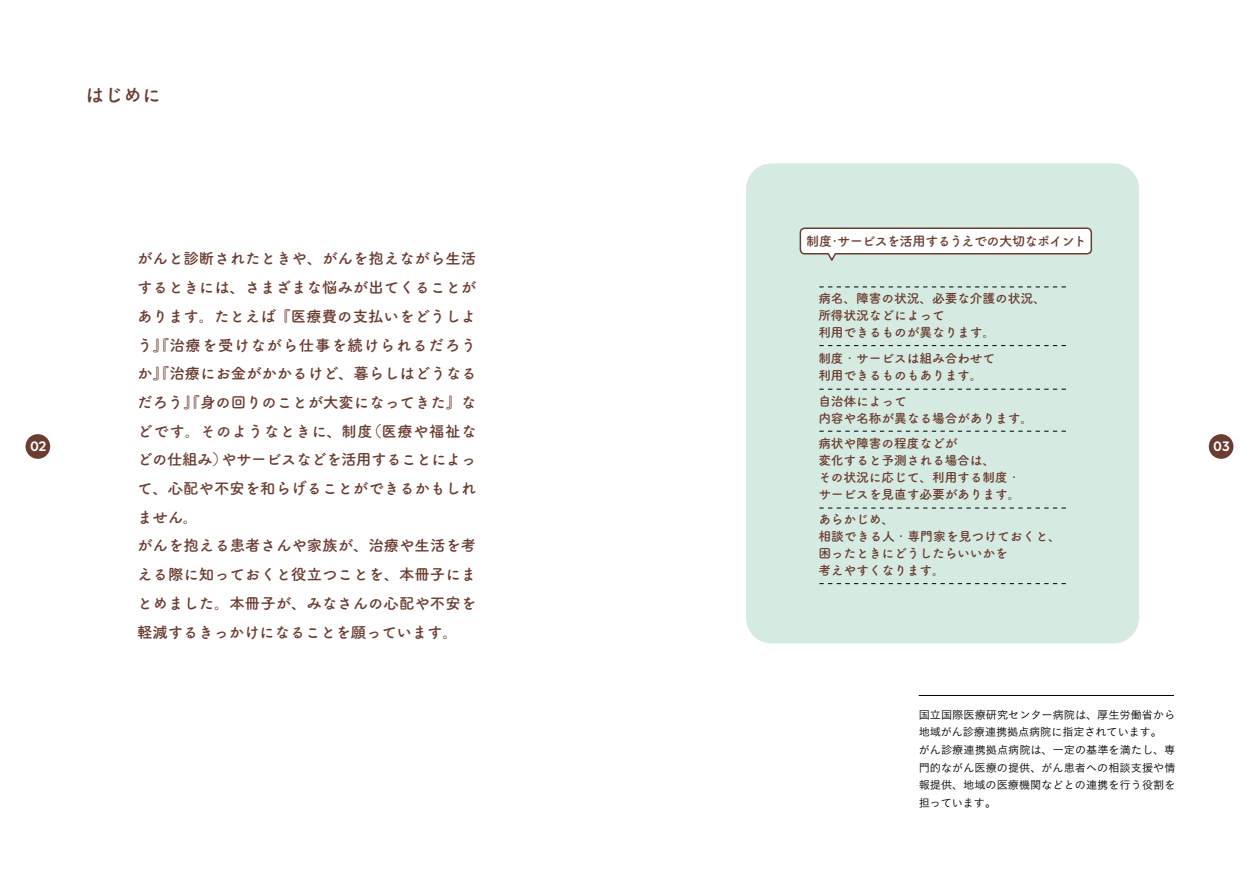
<style>
.page{position:relative;width:1259px;height:893px;background:#fff}
.page>*{position:absolute;margin:0;border:0;box-sizing:border-box;transform-origin:0 0}
.t1{font:19.2px "Tsuku A Rd Gothic Std B";color:#6b3c30}
.t2{font:15.45px/28.7px "Tsuku A Rd Gothic Std B";color:#6b3c30}
.t3{font:600 14.85px "Volte Rounded";color:#fff}
.t4{font:13.35px "Tsuku A Rd Gothic Std B";letter-spacing:-.06em;color:#6b3c30}
.t5{font:12.75px/17px "Tsuku A Rd Gothic Std B";letter-spacing:-.01em;color:#6b3c30}
.t6{font:11.1px/17.5px "Koburina Go Std N W3";color:#000}
.s1{font-family:"Tsuku A Rd Gothic Std L"}
</style>
<div class="page">
<div style="left:26px;top:434px;width:24px;height:25px;background:#6b3c30;border-radius:50%"></div>
<div style="left:746px;top:163px;width:393px;height:480px;background:#d5ebe1;border-radius:26px"></div>
<hr style="left:918px;top:695px;width:256px;height:1px;background:#000">
<div style="left:1208px;top:434px;width:25px;height:25px;background:#6b3c30;border-radius:50%"></div>
<svg style="left:799px;top:227px;width:293px;height:34px"></svg>
<svg style="left:819px;top:287px;width:247px;height:1px"></svg>
<svg style="left:819px;top:345px;width:247px;height:1px"></svg>
<svg style="left:819px;top:389px;width:247px;height:1px"></svg>
<svg style="left:819px;top:431px;width:247px;height:1px"></svg>
<svg style="left:819px;top:508px;width:247px;height:1px"></svg>
<svg style="left:819px;top:583px;width:247px;height:1px"></svg>
<p class="t1" style="left:85px;top:80px;width:77px">はじめに</p>
<p class="t3" style="left:30px;top:438px;width:18px">02</p>
<p class="t2" style="left:137px;top:243px;width:341px">がんと診断されたときや、がんを抱えながら生活するときには、さまざまな悩みが出てくることがあります。たとえば『医療費の支払いをどうしよう』『治療を受けながら仕事を続けられるだろうか』『治療にお金がかかるけど、暮らしはどうなるだろう』『身の回りのことが大変になってきた』などです。そのようなときに、制度（医療や福祉などの仕組み）やサービスなどを活用することによって、心配や不安を和らげることができるかもしれません。<br>がんを抱える患者さんや家族が、治療や生活を考える際に知っておくと役立つことを、本冊子にまとめました。本冊子が、みなさんの心配や不安を軽減するきっかけになることを願っています。</p>
<p class="t4" style="left:806px;top:230px;width:282px">制度<span class="s1">・</span>サービスを活用するうえでの大切なポイント</p>
<p class="t5" style="left:818px;top:289px;width:229px">病名、障害の状況、必要な介護の状況、所得状況などによって<br>利用できるものが異なります。</p>
<p class="t5" style="left:818px;top:349px;width:178px">制度<span class="s1">・</span>サービスは組み合わせて利用できるものもあります。</p>
<p class="t5" style="left:818px;top:392px;width:216px">自治体によって<br>内容や名称が異なる場合があります。</p>
<p class="t5" style="left:818px;top:434px;width:204px">病状や障害の程度などが<br>変化すると予測される場合は、<br>その状況に応じて、利用する制度<span class="s1">・</span>サービスを見直す必要があります。</p>
<p class="t5" style="left:818px;top:510px;width:244px">あらかじめ、<br>相談できる人<span class="s1">・</span>専門家を見つけておくと、困ったときにどうしたらいいかを<br>考えやすくなります。</p>
<p class="t3" style="left:1213px;top:438px;width:18px">03</p>
<p class="t6" style="left:918px;top:706px;width:258px">国立国際医療研究センター病院は、厚生労働省から地域がん診療連携拠点病院に指定されています。がん診療連携拠点病院は、一定の基準を満たし、専門的ながん医療の提供、がん患者への相談支援や情報提供、地域の医療機関などとの連携を行う役割を担っています。</p>
</div>
